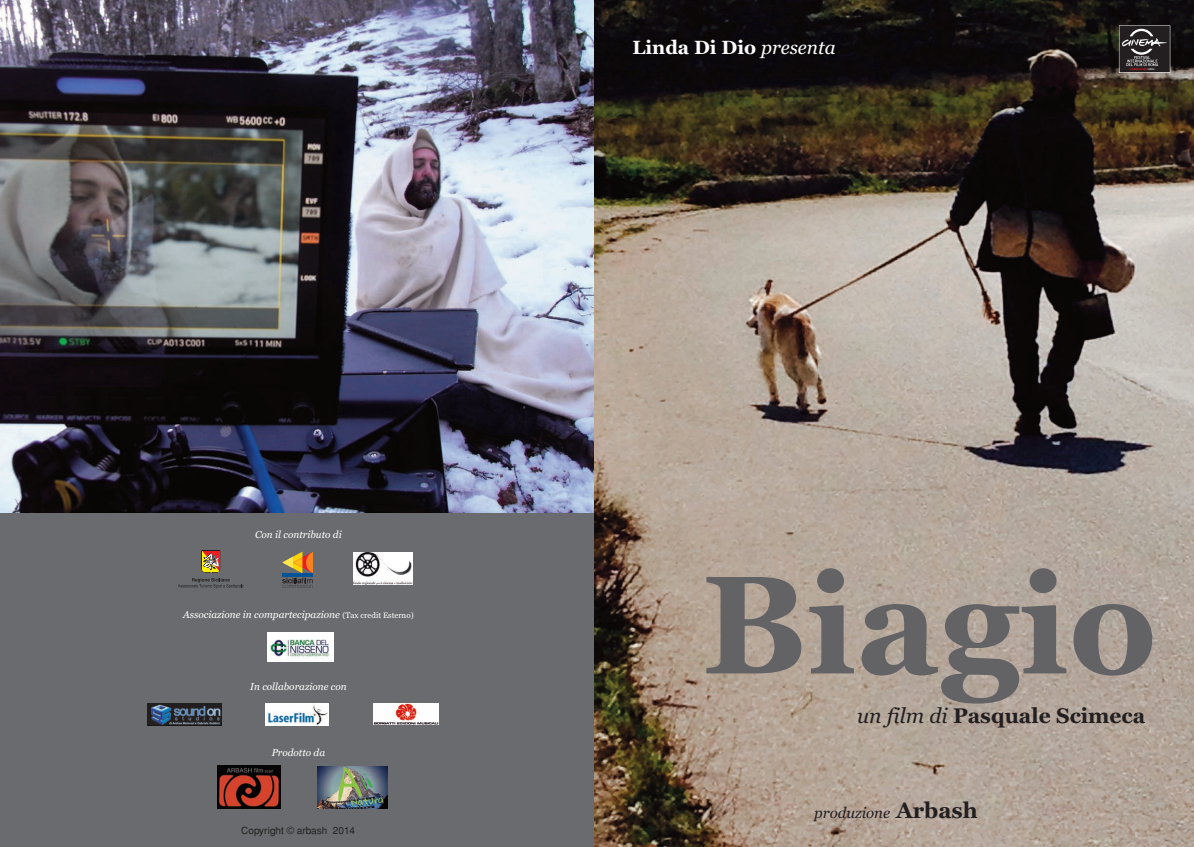
<style>
.page{position:relative;width:1194px;height:847px;background:#fff}
.page>*{position:absolute;margin:0;border:0;box-sizing:border-box;transform-origin:0 0}
.t1{font:700 139.1px "Georgia";color:#636366}
.t2{font:700 21px "Georgia";color:#231f20}
.t3{font:700 19px "Georgia";color:#fff}
.t4{font:italic 15px "Georgia";color:#231f20}
.t5{font:italic 10px "Georgia";color:#fff}
.t6{font:10px "Helvetica";color:#231f20}
.t7{font:2.4px "DIN Bold";letter-spacing:-.01em;color:#ee1d23}
.s1{font-style:normal;font-size:8px}
.s2{font-weight:400;font-style:italic}
.s3{color:#fff}
.s4{font-weight:700;font-style:normal;font-size:22px}
</style>
<div class="page">
<div style="left:0;top:0;width:600px;height:846px;background:#696b6e"></div>
<img style="left:0;top:0;width:594px;height:512px">
<img style="left:594px;top:0;width:599px;height:846px">
<svg style="left:1118px;top:25px;width:51px;height:48px;background:#474444"></svg>
<svg style="left:178px;top:550px;width:65px;height:38px"></svg>
<svg style="left:282px;top:551px;width:31px;height:37px"></svg>
<img style="left:353px;top:552px;width:59px;height:32px">
<img style="left:268px;top:632px;width:65px;height:29px">
<img style="left:147px;top:703px;width:75px;height:22px">
<img style="left:218px;top:765px;width:62px;height:42px">
<img style="left:317px;top:766px;width:70px;height:42px">
<img style="left:265px;top:703px;width:63px;height:22px">
<img style="left:373px;top:703px;width:65px;height:21px">
<svg style="left:0;top:0;width:3px;height:4px"></svg>
<p class="t5" style="left:255px;top:529px;width:88px">Con il contributo di</p>
<p class="t5" style="left:183px;top:608px;width:232px">Associazione in compartecipazione <span class="s1">(Tax credit Esterno)</span></p>
<p class="t5" style="left:250px;top:680px;width:98px">In collaborazione con</p>
<p class="t5" style="left:271px;top:746px;width:55px">Prodotto da</p>
<p class="t6" style="left:241px;top:824px;width:115px">Copyright © arbash 2014</p>
<h3 class="t3" style="left:632px;top:37px;width:205px">Linda Di Dio <span class="s2">presenta</span></h3>
<p class="t7" style="left:1129px;top:67px;width:26px">CINEMA D’OGGI <span class="s3">| 2014</span></p>
<h1 class="t1" style="left:701px;top:543px;width:457px">Biagio</h1>
<h2 class="t2" style="left:856px;top:703px;width:289px"><span class="s2">un film di</span> Pasquale Scimeca</h2>
<h3 class="t4" style="left:813px;top:804px;width:165px">produzione <span class="s4">Arbash</span></h3>
</div>
